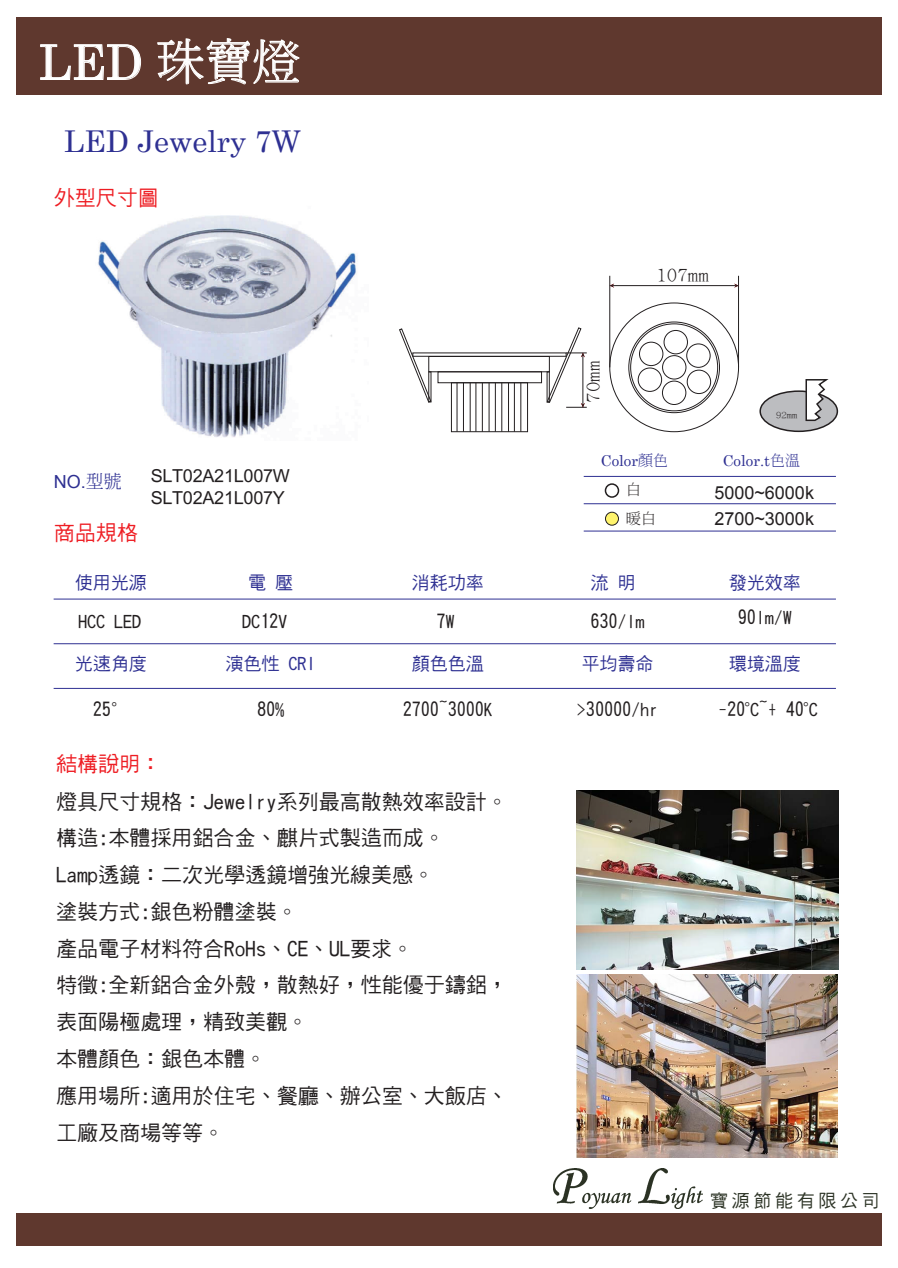
<style>
.page{position:relative;width:898px;height:1268px;background:#fff}
.page>*{position:absolute;margin:0;border:0;box-sizing:border-box;transform-origin:0 0}
.t1{font:48px "Century Schoolbook";color:#fff}
.t2{font:30px "Century Schoolbook";color:#2e3092}
.t3{font:21px/36.8px "DF Hei Md HK BF";color:#231f20}
.t4{font:21px "DF Hei Md HKP BF";color:#ee1d23}
.t5{font:300 21px "Adobe Ming Std";color:#231f20}
.t6{font:18px "DF Hei Md HK BF";color:#231f20}
.t7{font:18px "DF Hei Md HK BF";color:#2e3092}
.t8{font:18px/21.6px "DF Hei Md HKP BF";color:#231f20}
.t9{font:18px/26.5px "Arial";color:#231f20}
.t10{font:18px "DF Hei Md HK BF";letter-spacing:.2em;color:#2b3224}
.t11{font:18px "Arial";color:#2e3092}
.t12{font:15px "Century Schoolbook";color:#2e3092}
.t13{font:300 15px/28.5px "Adobe Ming Std";color:#231f20}
.t14{font:300 10.5px "Adobe Ming Std";color:#231f20}
.s1{font-family:"Adobe Ming Std";font-weight:300}
</style>
<div class="page">
<div style="left:16px;top:17px;width:865px;height:77px;background:#5f382e"></div>
<div style="left:16px;top:1212px;width:865px;height:32px;background:#5f382e"></div>
<svg style="left:40px;top:44px;width:101px;height:36px"></svg>
<svg style="left:157px;top:38px;width:143px;height:47px"></svg>
<img style="left:576px;top:974px;width:261px;height:183px">
<img style="left:576px;top:790px;width:261px;height:179px">
<img style="left:553px;top:1168px;width:149px;height:40px">
<img style="left:98px;top:215px;width:259px;height:223px">
<hr style="left:583px;top:476px;width:252px;height:1px;background:#2e3092">
<hr style="left:583px;top:503px;width:252px;height:1px;background:#2e3092">
<hr style="left:583px;top:530px;width:252px;height:1px;background:#2e3092">
<div style="left:604px;top:483px;width:15px;height:14px;border:2px solid #231f20;border-radius:50%"></div>
<div style="left:605px;top:512px;width:13px;height:13px;background:#fff46d;border-radius:50%"></div>
<div style="left:605px;top:512px;width:13px;height:13px;border:1px solid #231f20;border-radius:50%"></div>
<hr style="left:54px;top:598px;width:781px;height:1px;background:#2e3092">
<hr style="left:54px;top:643px;width:781px;height:1px;background:#2e3092">
<hr style="left:54px;top:688px;width:781px;height:1px;background:#2e3092">
<div style="left:428px;top:356px;width:121px;height:16px;border:1px solid #231f20"></div>
<div style="left:437px;top:371px;width:104px;height:12px;border:1px solid #231f20"></div>
<svg style="left:450px;top:382px;width:78px;height:50px"></svg>
<hr style="left:456px;top:382px;width:1px;height:49px;background:#231f20">
<hr style="left:463px;top:382px;width:1px;height:49px;background:#231f20">
<hr style="left:469px;top:382px;width:1px;height:49px;background:#231f20">
<hr style="left:475px;top:382px;width:1px;height:49px;background:#231f20">
<hr style="left:482px;top:382px;width:1px;height:49px;background:#231f20">
<hr style="left:488px;top:382px;width:1px;height:49px;background:#231f20">
<hr style="left:495px;top:382px;width:1px;height:49px;background:#231f20">
<hr style="left:501px;top:382px;width:1px;height:49px;background:#231f20">
<hr style="left:508px;top:382px;width:1px;height:49px;background:#231f20">
<hr style="left:514px;top:382px;width:1px;height:49px;background:#231f20">
<hr style="left:520px;top:382px;width:1px;height:49px;background:#231f20">
<svg style="left:399px;top:328px;width:32px;height:75px"></svg>
<div style="left:428px;top:371px;width:3px;height:31px;border:1px solid #231f20"></div>
<svg style="left:546px;top:327px;width:40px;height:81px"></svg>
<div style="left:663px;top:330px;width:24px;height:24px;border:1px solid #231f20;border-radius:50%"></div>
<div style="left:639px;top:342px;width:24px;height:24px;border:1px solid #231f20;border-radius:50%"></div>
<div style="left:686px;top:343px;width:24px;height:24px;border:1px solid #231f20;border-radius:50%"></div>
<div style="left:686px;top:369px;width:24px;height:25px;border:1px solid #231f20;border-radius:50%"></div>
<div style="left:661px;top:380px;width:25px;height:25px;border:1px solid #231f20;border-radius:50%"></div>
<div style="left:662px;top:355px;width:24px;height:24px;border:1px solid #231f20;border-radius:50%"></div>
<div style="left:637px;top:367px;width:24px;height:25px;border:1px solid #231f20;border-radius:50%"></div>
<hr style="left:609px;top:276px;width:1px;height:91px;background:#231f20">
<hr style="left:737px;top:276px;width:1px;height:91px;background:#231f20">
<hr style="left:609px;top:285px;width:129px;height:1px;background:#231f20">
<svg style="left:734px;top:283px;width:4px;height:4px"></svg>
<svg style="left:609px;top:283px;width:5px;height:4px"></svg>
<div style="left:760px;top:391px;width:77px;height:40px;background:#bcbdc0;border-radius:50%"></div>
<div style="left:759px;top:390px;width:78px;height:42px;border:2px solid #231f20;border-radius:50%"></div>
<svg style="left:804px;top:379px;width:26px;height:43px"></svg>
<h1 class="t1" style="left:39px;top:22px;width:263px">LED <span class="s1">珠寶燈</span></h1>
<h2 class="t2" style="left:64px;top:116px;width:238px">LED Jewelry 7W</h2>
<p class="t4" style="left:54px;top:188px;width:106px">外型尺寸圖</p>
<p class="t11" style="left:54px;top:469px;width:70px">NO.<span class="s1">型號</span></p>
<p class="t8" style="left:151px;top:465px;width:140px">SLT02A21L007W<br>SLT02A21L007Y</p>
<p class="t4" style="left:54px;top:521px;width:85px">商品規格</p>
<p class="t7" style="left:75px;top:574px;width:73px">使用光源</p>
<p class="t6" style="left:78px;top:612px;width:64px">HCC LED</p>
<p class="t7" style="left:75px;top:655px;width:73px">光速角度</p>
<p class="t6" style="left:93px;top:700px;width:37px">25°</p>
<p class="t7" style="left:248px;top:574px;width:46px">電 壓</p>
<p class="t6" style="left:242px;top:612px;width:46px">DC12V</p>
<p class="t7" style="left:225px;top:655px;width:91px">演色性 CRI</p>
<p class="t6" style="left:257px;top:700px;width:28px">80%</p>
<p class="t7" style="left:411px;top:573px;width:73px">消耗功率</p>
<p class="t6" style="left:436px;top:612px;width:19px">7W</p>
<p class="t7" style="left:411px;top:655px;width:73px">顏色色溫</p>
<p class="t6" style="left:402px;top:700px;width:91px">2700~3000K</p>
<p class="t4" style="left:56px;top:752px;width:106px">結構說明：</p>
<p class="t3" style="left:56px;top:782px;width:453px">燈具尺寸規格：Jewelry系列最高散熱效率設計。構造:本體採用鋁合金、麒片式製造而成。<br>Lamp透鏡：二次光學透鏡增強光線美感。<br>塗裝方式:銀色粉體塗裝。<br>產品電子材料符合RoHs、CE、UL要求。<br>特徵:全新鋁合金外殼，散熱好，性能優于鑄鋁，表面陽極處理，精致美觀。<br>本體顏色：銀色本體。<br>應用場所:適用於住宅、餐廳、辦公室、大飯店、工廠及商場等等。</p>
<p class="t5" style="left:581px;top:402px;width:43px;rotate:-90deg">70mm</p>
<p class="t5" style="left:656px;top:264px;width:54px">107mm</p>
<p class="t14" style="left:776px;top:409px;width:22px">92mm</p>
<p class="t12" style="left:600px;top:448px;width:69px">Color<span class="s1">顏色</span></p>
<p class="t12" style="left:722px;top:448px;width:79px">Color.t<span class="s1">色溫</span></p>
<p class="t9" style="left:714px;top:479px;width:101px">5000~6000k<br>2700~3000k</p>
<p class="t13" style="left:625px;top:475px;width:31px">白暖白</p>
<p class="t7" style="left:590px;top:573px;width:46px">流 明</p>
<p class="t6" style="left:590px;top:612px;width:55px">630/lm</p>
<p class="t7" style="left:581px;top:655px;width:73px">平均壽命</p>
<p class="t6" style="left:576px;top:700px;width:82px">&gt;30000/hr</p>
<p class="t7" style="left:728px;top:573px;width:73px">發光效率</p>
<p class="t6" style="left:737px;top:608px;width:56px">90lm/W</p>
<p class="t7" style="left:728px;top:655px;width:73px">環境溫度</p>
<p class="t6" style="left:718px;top:700px;width:104px">-20°C~+ 40°C</p>
<p class="t10" style="left:710px;top:1191px;width:171px">寶源節能有限公司</p>
</div>
